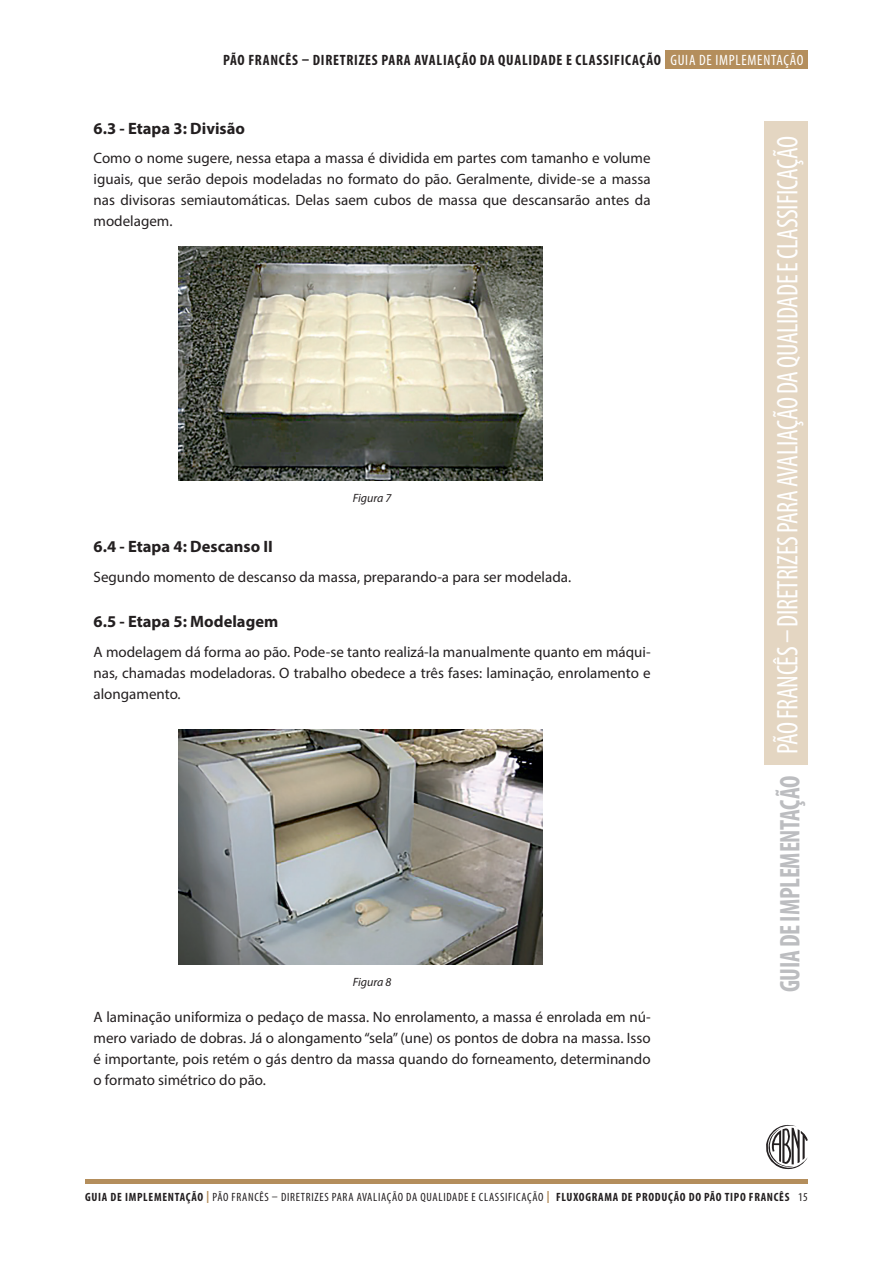
<style>
.page{position:relative;width:893px;height:1263px;background:#fff}
.page>*{position:absolute;margin:0;border:0;box-sizing:border-box;transform-origin:0 0}
.t1{font:condensed 30px "Myriad Pro";letter-spacing:-.01em;color:#fff;scale:.9 1}
.t2{font:700 condensed 28.5px "Myriad Pro";letter-spacing:-.01em;color:#bcbdc0;scale:.9 1}
.t3{font:700 16.5px "Myriad Pro";color:#231f20}
.t4{font:15px/21px "Myriad Pro";color:#231f20;text-align:justify}
.t5{font:700 condensed 15px "Myriad Pro";letter-spacing:.05em;color:#231f20}
.t6{font:condensed 12px "Myriad Pro";letter-spacing:.06em;color:#231f20}
.t7{font:italic 12px "Myriad Pro";color:#231f20}
.s1{font-weight:400;color:#fff}
.s2{font-weight:700}
.s3{font-weight:700;font-stretch:normal;color:#b48e5c}
</style>
<div class="page">
<hr style="left:85px;top:1179px;width:723px;height:4px;background:#b48e5c">
<div style="left:665px;top:51px;width:143px;height:18px;background:#b48e5c"></div>
<svg style="left:766px;top:1124px;width:42px;height:46px"></svg>
<div style="left:764px;top:121px;width:44px;height:644px;background:#e4d6c2"></div>
<img style="left:179px;top:246px;width:364px;height:235px">
<img style="left:179px;top:730px;width:364px;height:235px">
<p class="t5" style="left:223px;top:51px;width:582px">PÃO FRANCÊS – DIRETRIZES PARA AVALIAÇÃO DA QUALIDADE E CLASSIFICAÇÃO <span class="s1">GUIA DE IMPLEMENTAÇÃO</span></p>
<p class="t3" style="left:94px;top:117px;width:153px">6.3 - Etapa 3: Divisão</p>
<p class="t4" style="left:94px;top:147px;width:559px">Como o nome sugere, nessa etapa a massa é dividida em partes com tamanho e volume iguais, que serão depois modeladas no formato do pão. Geralmente, divide-se a massa nas divisoras semiautomáticas. Delas saem cubos de massa que descansarão antes da modelagem.</p>
<p class="t7" style="left:353px;top:491px;width:40px">Figura 7</p>
<p class="t3" style="left:94px;top:536px;width:181px">6.4 - Etapa 4: Descanso II</p>
<p class="t4" style="left:94px;top:566px;width:479px">Segundo momento de descanso da massa, preparando-a para ser modelada.</p>
<p class="t3" style="left:94px;top:611px;width:186px">6.5 - Etapa 5: Modelagem</p>
<p class="t4" style="left:94px;top:641px;width:559px">A modelagem dá forma ao pão. Pode-se tanto realizá-la manualmente quanto em máqui&shy;nas, chamadas modeladoras. O trabalho obedece a três fases: laminação, enrolamento e alongamento.</p>
<p class="t7" style="left:353px;top:975px;width:40px">Figura 8</p>
<p class="t4" style="left:94px;top:1006px;width:559px">A laminação uniformiza o pedaço de massa. No enrolamento, a massa é enrolada em nú&shy;mero variado de dobras. Já o alongamento “sela” (une) os pontos de dobra na massa. Isso é importante, pois retém o gás dentro da massa quando do forneamento, determinando o formato simétrico do pão.</p>
<h1 class="t1" style="left:769px;top:754px;width:688px;rotate:-90deg">PÃO FRANCÊS – DIRETRIZES PARA AVALIAÇÃO DA QUALIDADE E CLASSIFICAÇÃO</h1>
<h2 class="t2" style="left:772px;top:992px;width:242px;rotate:-90deg">GUIA DE IMPLEMENTAÇÃO</h2>
<p class="t6" style="left:85px;top:1190px;width:706px"><span class="s2">GUIA DE IMPLEMENTAÇÃO</span> <span class="s3">|</span> PÃO FRANCÊS – DIRETRIZES PARA AVALIAÇÃO DA QUALIDADE E CLASSIFICAÇÃO <span class="s3">|</span> <span class="s2">FLUXOGRAMA DE PRODUÇÃO DO PÃO TIPO FRANCÊS</span></p>
<p class="t6" style="left:798px;top:1190px;width:11px">15</p>
</div>
